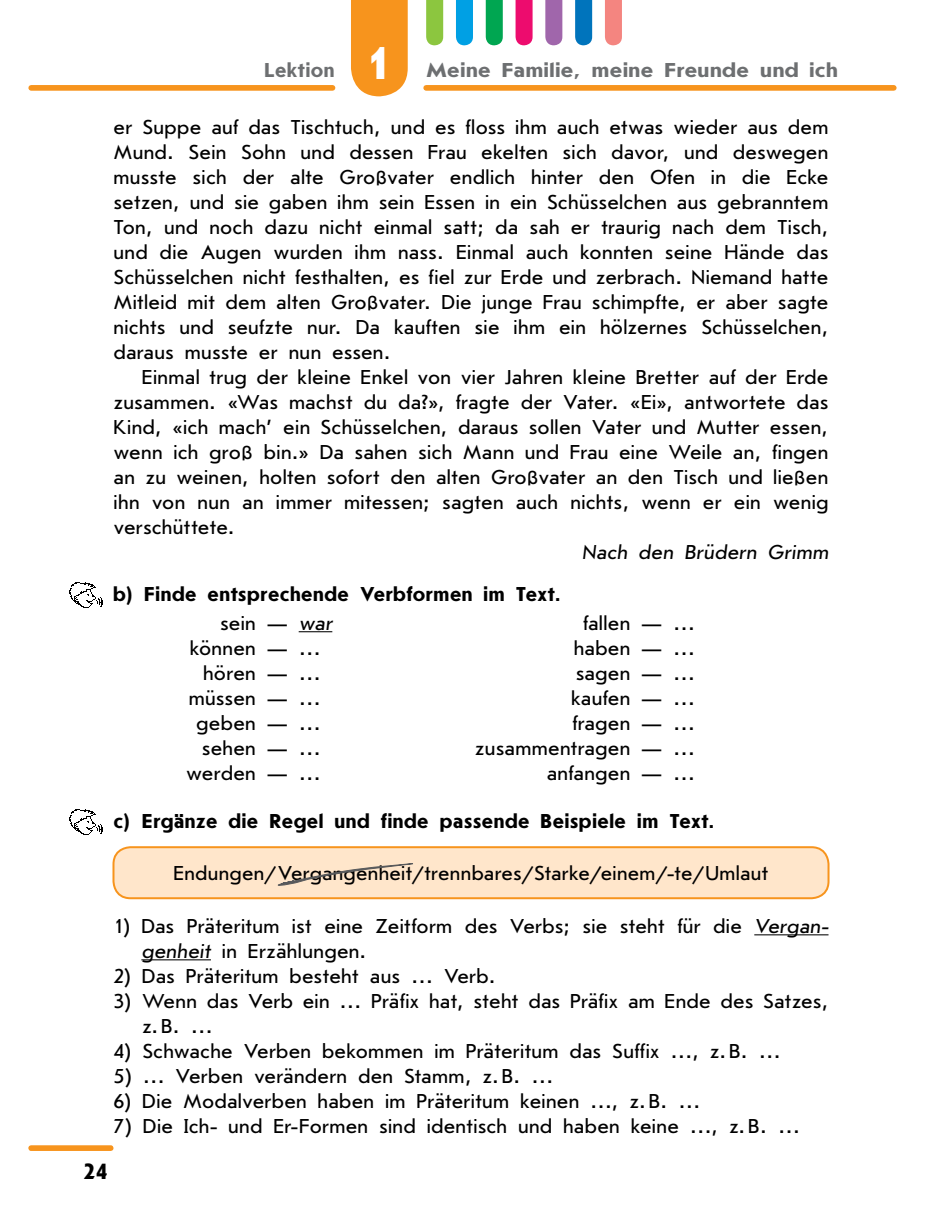
<style>
.page{position:relative;width:925px;height:1219px;background:#fff}
.page>*{position:absolute;margin:0;border:0;box-sizing:border-box;transform-origin:0 0}
.t1{font:700 48px "Journal Sans OTF";color:#fff}
.t2{font:700 23px "Journal Sans OTF";color:#000}
.t3{font:21px/25px "Journal Sans OTF";letter-spacing:.005em;color:#000}
.t4{font:700 21px "Journal Sans OTF";letter-spacing:.02em;color:#000}
.t5{font:700 21px "Journal Sans OTF";letter-spacing:.025em;color:#6d6f71;scale:1.1 1}
.t6{font:700 21px "Journal Sans OTF";letter-spacing:.025em;color:#6d6f71}
</style>
<div class="page">
<hr style="left:754px;top:934px;width:74px;height:1px;background:#000">
<hr style="left:141px;top:959px;width:70px;height:1px;background:#000">
<hr style="left:298px;top:631px;width:34px;height:1px;background:#000">
<div style="left:113px;top:847px;width:715px;height:51px;background:#ffe6cb;border-radius:17px"></div>
<div style="left:112px;top:846px;width:717px;height:53px;border:2px solid #f7941d;border-radius:17px"></div>
<svg style="left:277px;top:864px;width:136px;height:22px"></svg>
<img style="left:69px;top:582px;width:33px;height:26px">
<img style="left:69px;top:809px;width:33px;height:26px">
<div style="left:351px;top:0;width:56px;height:96px;background:#f7941d"></div>
<svg style="left:426px;top:0;width:17px;height:45px"></svg>
<svg style="left:456px;top:0;width:17px;height:45px"></svg>
<svg style="left:485px;top:0;width:17px;height:45px"></svg>
<svg style="left:515px;top:0;width:17px;height:45px"></svg>
<svg style="left:545px;top:0;width:17px;height:45px"></svg>
<svg style="left:575px;top:0;width:17px;height:45px"></svg>
<svg style="left:605px;top:0;width:16px;height:45px"></svg>
<div style="left:31px;top:85px;width:301px;height:6px;background:#f7941d"></div>
<div style="left:426px;top:85px;width:467px;height:6px;background:#f7941d"></div>
<div style="left:28px;top:1145px;width:85px;height:6px;background:#f7941d;border-radius:3px"></div>
<p class="t6" style="left:264px;top:57px;width:72px">Lektion</p>
<h1 class="t1" style="left:366px;top:34px;width:27px">1</h1>
<p class="t5" style="left:426px;top:57px;width:375px">Meine Familie, meine Freunde und ich</p>
<p class="t3" style="left:113px;top:114px;width:716px;text-align:justify">er Suppe auf das Tischtuch, und es floss ihm auch etwas wieder aus dem Mund. Sein Sohn und dessen Frau ekelten sich davor, und deswegen musste sich der alte Großvater endlich hinter den Ofen in die Ecke setzen, und sie gaben ihm sein Essen in ein Schüsselchen aus gebranntem Ton, und noch dazu nicht einmal satt; da sah er traurig nach dem Tisch, und die Augen wurden ihm nass. Einmal auch konnten seine Hände das Schüsselchen nicht festhalten, es fiel zur Erde und zerbrach. Niemand hatte Mitleid mit dem alten Großvater. Die junge Frau schimpfte, er aber sagte nichts und seufzte nur. Da kauften sie ihm ein hölzernes Schüsselchen, daraus musste er nun essen.</p>
<p class="t3" style="left:142px;top:364px;width:687px">Einmal trug der kleine Enkel von vier Jahren kleine Bretter auf der Erde</p>
<p class="t3" style="left:113px;top:389px;width:716px">zusammen. «Was machst du da?», fragte der Vater. «Ei», antwortete das</p>
<p class="t3" style="left:113px;top:414px;width:716px">Kind, «ich mach’ ein Schüsselchen, daraus sollen Vater und Mutter essen,</p>
<p class="t3" style="left:113px;top:439px;width:716px">wenn ich groß bin.» Da sahen sich Mann und Frau eine Weile an, fingen</p>
<p class="t3" style="left:113px;top:464px;width:716px">an zu weinen, holten sofort den alten Großvater an den Tisch und ließen</p>
<p class="t3" style="left:113px;top:489px;width:716px">ihn von nun an immer mitessen; sagten auch nichts, wenn er ein wenig</p>
<p class="t3" style="left:113px;top:514px;width:123px">verschüttete.</p>
<p class="t3" style="left:582px;top:539px;width:251px">Nach den Brüdern Grimm</p>
<p class="t4" style="left:113px;top:581px;width:448px">b) Finde entsprechende Verbformen im Text.</p>
<p class="t3" style="left:220px;top:610px;width:117px">sein — war</p>
<p class="t3" style="left:189px;top:635px;width:132px">können — …</p>
<p class="t3" style="left:203px;top:660px;width:119px">hören — …</p>
<p class="t3" style="left:189px;top:685px;width:133px">müssen — …</p>
<p class="t3" style="left:196px;top:710px;width:126px">geben — …</p>
<p class="t3" style="left:202px;top:735px;width:120px">sehen — …</p>
<p class="t3" style="left:186px;top:760px;width:136px">werden — …</p>
<p class="t3" style="left:475px;top:610px;width:222px;text-align:right">fallen — …<br>haben — …<br>sagen — …<br>kaufen — …<br>fragen — … zusammentragen — … anfangen — …</p>
<p class="t4" style="left:113px;top:808px;width:601px">c) Ergänze die Regel und finde passende Beispiele im Text.</p>
<p class="t3" style="left:173px;top:860px;width:596px">Endungen/Vergangenheit/trennbares/Starke/einem/-te/Umlaut</p>
<p class="t3" style="left:141px;top:913px;width:691px;text-indent:-28px">1) Das Präteritum ist eine Zeitform des Verbs; sie steht für die Vergan&shy;genheit in Erzählungen.</p>
<p class="t3" style="left:113px;top:963px;width:383px">2) Das Präteritum besteht aus … Verb.</p>
<p class="t3" style="left:142px;top:988px;width:687px;text-indent:-28px">3) Wenn das Verb ein … Präfix hat, steht das Präfix am Ende des Satzes, z. B. …</p>
<p class="t3" style="left:113px;top:1038px;width:668px">4) Schwache Verben bekommen im Präteritum das Suffix …, z. B . …</p>
<p class="t3" style="left:113px;top:1063px;width:441px">5) … Verben verändern den Stamm, z. B . …</p>
<p class="t3" style="left:113px;top:1088px;width:588px">6) Die Modalverben haben im Präteritum keinen …, z. B . …</p>
<p class="t3" style="left:113px;top:1113px;width:687px">7) Die Ich- und Er-Formen sind identisch und haben keine …, z. B . …</p>
<p class="t2" style="left:84px;top:1157px;width:26px">24</p>
</div>
